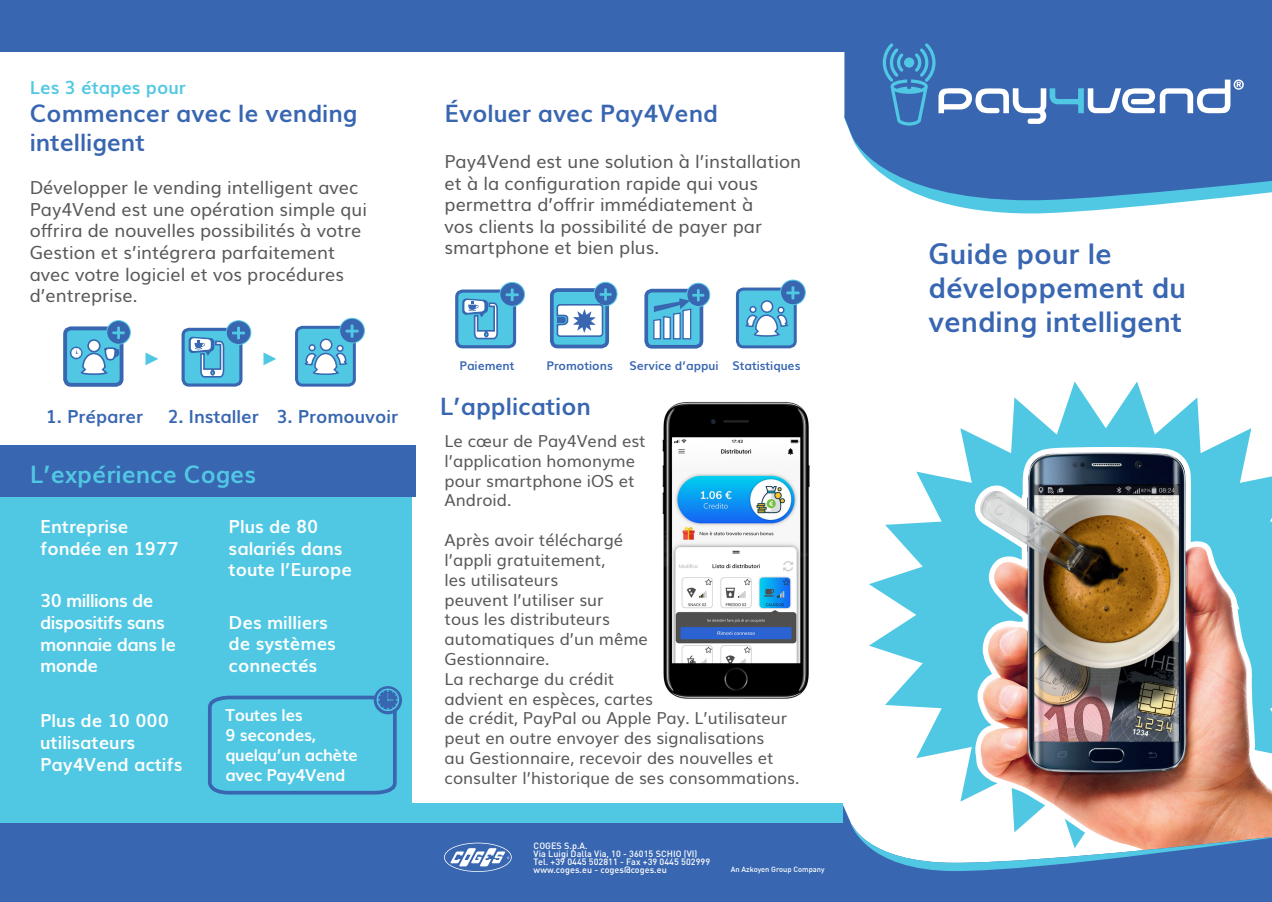
<style>
.page{position:relative;width:1272px;height:902px;background:#fff}
.page>*{position:absolute;margin:0;border:0;box-sizing:border-box;transform-origin:0 0}
.t1{font:700 28.5px/34.2px "Muli";color:#3866b1}
.Titolo{font:700 24px/28.8px "Muli";color:#3866b1}
.iconinside{font:700 24px "Muli";color:#51c8e3}
.Testo{font:18px/21.6px "Muli";color:#57585a}
.Titolo-2{font:700 18px/21.6px "Muli";color:#fff}
.Titolo-3{font:700 18px/21.6px "Muli";letter-spacing:-.03em;color:#fff}
.Titolo-4{font:700 18px "Muli";color:#3866b1}
.Titolo_passo{font:700 18px "Muli";color:#51c8e3}
.t2{font:18px "Arial";color:#51c8e3}
.Testo-2{font:16.5px/19.8px "Muli";color:#57585a}
.Titolo-5{font:700 16.5px/19.8px "Muli";letter-spacing:-.02em;color:#fff}
.Titolo-6{font:700 12px "Muli";color:#3866b1}
.t3{font:500 9px "DIN";letter-spacing:.005em;color:#fff}
.t4{font:500 7.5px "DIN";color:#fff}
</style>
<div class="page">
<div style="left:0;top:0;width:850px;height:51px;background:#3866b1"></div>
<div style="left:0;top:803px;width:842px;height:98px;background:#3866b1"></div>
<svg style="left:869px;top:471px;width:91px;height:288px;fill:#51c8e3"></svg>
<svg style="left:960px;top:381px;width:292px;height:421px"></svg>
<img style="left:974px;top:452px;width:297px;height:351px">
<svg style="left:842px;top:803px;width:429px;height:98px"></svg>
<div style="left:0;top:803px;width:842px;height:20px;background:#51c8e3"></div>
<svg style="left:933px;top:200px;width:268px;height:13px;fill:#51c8e3"></svg>
<svg style="left:844px;top:0;width:427px;height:200px;background:#4372b7"></svg>
<svg style="left:880px;top:43px;width:363px;height:83px;background:#4e7bbb"></svg>
<svg style="left:444px;top:842px;width:67px;height:29px"></svg>
<div style="left:0;top:449px;width:411px;height:357px;background:#51c8e3"></div>
<img style="left:662px;top:401px;width:147px;height:298px">
<div style="left:737px;top:289px;width:58px;height:58px;background:#51c8e3;border-radius:6px"></div>
<div style="left:736px;top:287px;width:60px;height:61px;border:3px solid #3866b1;border-radius:6px"></div>
<svg style="left:744px;top:280px;width:61px;height:69px"></svg>
<div style="left:457px;top:291px;width:57px;height:56px;background:#51c8e3;border-radius:6px"></div>
<div style="left:455px;top:289px;width:61px;height:59px;border:3px solid #3866b1;border-radius:6px"></div>
<div style="left:499px;top:282px;width:26px;height:24px;border:1px solid #51c8e3;border-radius:50%"></div>
<svg style="left:462px;top:282px;width:62px;height:58px"></svg>
<div style="left:646px;top:290px;width:55px;height:57px;background:#51c8e3;border-radius:6px"></div>
<div style="left:644px;top:289px;width:59px;height:59px;border:4px solid #3866b1;border-radius:6px"></div>
<div style="left:686px;top:283px;width:24px;height:23px;border:1px solid #51c8e3;border-radius:50%"></div>
<svg style="left:652px;top:283px;width:57px;height:57px"></svg>
<div style="left:552px;top:290px;width:55px;height:56px;background:#51c8e3;border-radius:6px"></div>
<div style="left:550px;top:288px;width:59px;height:60px;border:4px solid #3866b1;border-radius:6px"></div>
<svg style="left:555px;top:282px;width:62px;height:55px"></svg>
<div style="left:0;top:445px;width:416px;height:51px;background:#3866b1"></div>
<div style="left:183px;top:329px;width:58px;height:56px;background:#51c8e3;border-radius:6px"></div>
<div style="left:181px;top:328px;width:61px;height:58px;border:3px solid #3866b1;border-radius:6px"></div>
<div style="left:226px;top:320px;width:25px;height:25px;border:1px solid #51c8e3;border-radius:50%"></div>
<svg style="left:189px;top:321px;width:62px;height:57px"></svg>
<div style="left:296px;top:327px;width:58px;height:58px;background:#51c8e3;border-radius:6px"></div>
<div style="left:295px;top:326px;width:61px;height:60px;border:3px solid #3866b1;border-radius:6px"></div>
<div style="left:339px;top:318px;width:26px;height:25px;border:1px solid #51c8e3;border-radius:50%"></div>
<svg style="left:303px;top:318px;width:61px;height:69px"></svg>
<div style="left:65px;top:328px;width:56px;height:57px;background:#51c8e3;border-radius:6px"></div>
<div style="left:63px;top:326px;width:60px;height:61px;border:4px solid #3866b1;border-radius:6px"></div>
<div style="left:107px;top:320px;width:23px;height:24px;border:1px solid #51c8e3;border-radius:50%"></div>
<svg style="left:70px;top:321px;width:60px;height:66px"></svg>
<svg style="left:374px;top:686px;width:28px;height:28px"></svg>
<svg style="left:208px;top:688px;width:191px;height:107px"></svg>
<p class="Titolo_passo" style="left:30px;top:73px;width:157px">Les 3 étapes pour</p>
<p class="Titolo" style="left:30px;top:97px;width:329px">Commencer avec le vending intelligent</p>
<p class="Testo" style="left:30px;top:175px;width:339px">Développer le vending intelligent avec Pay4Vend est une opération simple qui offrira de nouvelles possibilités à votre Gestion et s’intégrera parfaitement avec votre logiciel et vos procédures d’entreprise.</p>
<p class="t2" style="left:143px;top:346px;width:19px">►</p>
<p class="t2" style="left:261px;top:346px;width:19px">►</p>
<p class="Titolo-4" style="left:46px;top:402px;width:98px">1. Préparer</p>
<p class="Titolo-4" style="left:168px;top:402px;width:92px">2. Installer</p>
<p class="Titolo-4" style="left:276px;top:402px;width:123px">3. Promouvoir</p>
<p class="iconinside" style="left:30px;top:454px;width:228px">L’expérience Coges</p>
<p class="Titolo-2" style="left:40px;top:514px;width:140px">Entreprise fondée en 1977</p>
<p class="Titolo-2" style="left:229px;top:514px;width:125px">Plus de 80 salariés dans toute l’Europe</p>
<p class="Titolo-3" style="left:40px;top:589px;width:137px">30 millions de dispositifs sans monnaie dans le monde</p>
<p class="Titolo-2" style="left:40px;top:709px;width:144px">Plus de 10 000 utilisateurs<br>Pay4Vend actifs</p>
<p class="Titolo-2" style="left:229px;top:610px;width:109px">Des milliers de systèmes connectés</p>
<p class="Titolo-5" style="left:225px;top:704px;width:134px">Toutes les<br>9 secondes, quelqu’un achète avec Pay4Vend</p>
<p class="Titolo" style="left:444px;top:97px;width:275px">Évoluer avec Pay4Vend</p>
<p class="Testo" style="left:444px;top:149px;width:358px">Pay4Vend est une solution à l’installation et à la configuration rapide qui vous permettra d’offrir immédiatement à<br>vos clients la possibilité de payer par smartphone et bien plus.</p>
<p class="Titolo-6" style="left:459px;top:356px;width:57px">Paiement</p>
<p class="Titolo-6" style="left:546px;top:356px;width:68px">Promotions</p>
<p class="Titolo-6" style="left:629px;top:356px;width:91px">Service d’appui</p>
<p class="Titolo-6" style="left:732px;top:356px;width:70px">Statistiques</p>
<p class="Titolo" style="left:439px;top:391px;width:153px">L’application</p>
<p class="Testo-2" style="left:444px;top:430px;width:203px">Le cœur de Pay4Vend est l’application homonyme pour smartphone iOS et<br>Android.</p>
<p class="Testo-2" style="left:444px;top:529px;width:205px">Après avoir téléchargé l’appli gratuitement,<br>les utilisateurs<br>peuvent l’utiliser sur<br>tous les distributeurs automatiques d’un même<br>Gestionnaire.</p>
<p class="Testo-2" style="left:444px;top:667px;width:356px">La recharge du crédit<br>advient en espèces, cartes<br>de crédit, PayPal ou Apple Pay. L’utilisateur peut en outre envoyer des signalisations<br>au Gestionnaire, recevoir des nouvelles et consulter l’historique de ses consommations.</p>
<p class="t3" style="left:533px;top:839px;width:56px">COGES S.p.A.</p>
<p class="t3" style="left:533px;top:847px;width:165px">Via Luigi Dalla Via, 10 - 36015 SCHIO (VI)</p>
<p class="t3" style="left:533px;top:855px;width:178px">Tel. +39 0445 502811 - Fax +39 0445 502999</p>
<p class="t3" style="left:533px;top:863px;width:135px">www.coges.eu - coges@coges.eu</p>
<p class="t4" style="left:730px;top:864px;width:95px">An Azkoyen Group Company</p>
<p class="t1" style="left:928px;top:235px;width:259px">Guide pour le développement du vending intelligent</p>
</div>
